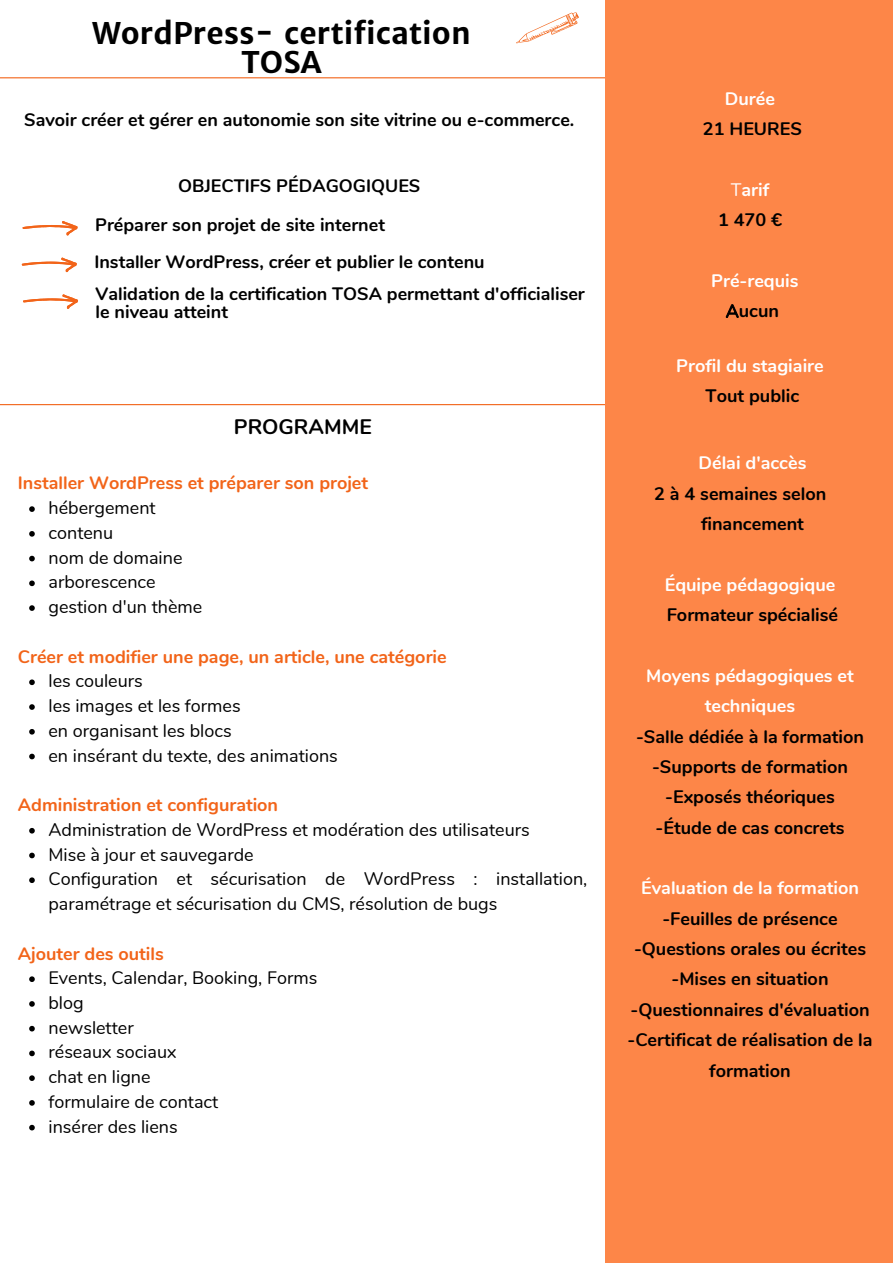
<style>
.page{position:relative;width:893px;height:1264px;background:#fff}
.page>*{position:absolute;margin:0;border:0;box-sizing:border-box;transform-origin:0 0}
.t1{font:700 30px/29.2px "Merriweather Sans";color:#000;text-align:center}
.t2{font:700 21px "Nunito";color:#000}
.t3{font:700 18px/30.3px "Nunito";color:#000;text-align:center}
.t4{font:18px/24.8px "Nunito";color:#000}
.t5{font:700 18px "Nunito";color:#f26419}
.t6{font:700 18px/30.3px "Nunito";color:#fff;text-align:center}
.s1{font-weight:400;color:#fff}
.s2{color:#fff}
.s3{font-weight:400;color:#000}
.s4{color:#000}
</style>
<div class="page">
<hr style="left:0;top:77px;width:890px;height:1px;background:#f26419">
<svg style="left:23px;top:221px;width:55px;height:14px"></svg>
<hr style="left:0;top:404px;width:605px;height:1px;background:#f26419">
<div style="left:605px;top:0;width:287px;height:1262px;background:#fd8648"></div>
<svg style="left:516px;top:12px;width:63px;height:32px"></svg>
<svg style="left:29px;top:506px;width:6px;height:6px"></svg>
<svg style="left:29px;top:531px;width:6px;height:5px"></svg>
<svg style="left:29px;top:556px;width:6px;height:5px"></svg>
<svg style="left:29px;top:580px;width:6px;height:6px"></svg>
<svg style="left:29px;top:605px;width:6px;height:6px"></svg>
<svg style="left:29px;top:679px;width:6px;height:6px"></svg>
<svg style="left:29px;top:704px;width:6px;height:6px"></svg>
<svg style="left:29px;top:729px;width:6px;height:5px"></svg>
<svg style="left:29px;top:753px;width:6px;height:6px"></svg>
<svg style="left:29px;top:828px;width:6px;height:5px"></svg>
<svg style="left:29px;top:852px;width:6px;height:6px"></svg>
<svg style="left:29px;top:877px;width:6px;height:6px"></svg>
<svg style="left:29px;top:976px;width:6px;height:6px"></svg>
<svg style="left:29px;top:1001px;width:6px;height:5px"></svg>
<svg style="left:29px;top:1025px;width:6px;height:6px"></svg>
<svg style="left:29px;top:1050px;width:6px;height:6px"></svg>
<svg style="left:29px;top:1075px;width:6px;height:5px"></svg>
<svg style="left:29px;top:1100px;width:6px;height:5px"></svg>
<svg style="left:29px;top:1124px;width:6px;height:6px"></svg>
<svg style="left:23px;top:294px;width:55px;height:15px"></svg>
<svg style="left:22px;top:257px;width:55px;height:15px"></svg>
<h1 class="t1" style="left:92px;top:18px;width:380px">WordPress- certification<br>TOSA</h1>
<p class="t3" style="left:24px;top:104px;width:551px">Savoir créer et gérer en autonomie son site vitrine ou e-commerce.</p>
<p class="t3" style="left:178px;top:171px;width:244px">OBJECTIFS PÉDAGOGIQUES</p>
<p class="t3" style="left:95px;top:210px;width:291px">Préparer son projet de site internet</p>
<p class="t3" style="left:94px;top:247px;width:392px">Installer WordPress, créer et publier le contenu</p>
<p class="t3" style="left:96px;top:285px;width:490px;line-height:18px;text-align:left">Validation de la certification TOSA permettant d'officialiser le niveau atteint</p>
<p class="t2" style="left:234px;top:413px;width:139px">PROGRAMME</p>
<p class="t5" style="left:18px;top:471px;width:352px">Installer WordPress et préparer son projet</p>
<p class="t4" style="left:48px;top:496px;width:155px">hébergement contenu<br>nom de domaine arborescence gestion d'un thème</p>
<p class="t5" style="left:18px;top:644px;width:430px">Créer et modifier une page, un article, une catégorie</p>
<p class="t4" style="left:48px;top:669px;width:291px">les couleurs<br>les images et les formes<br>en organisant les blocs<br>en insérant du texte, des animations</p>
<p class="t5" style="left:18px;top:792px;width:262px">Administration et configuration</p>
<p class="t4" style="left:48px;top:817px;width:540px">Administration de WordPress et modération des utilisateurs<br>Mise à jour et sauvegarde<br>Configuration et sécurisation de WordPress : installation, paramétrage et sécurisation du CMS, résolution de bugs</p>
<p class="t5" style="left:18px;top:941px;width:147px">Ajouter des outils</p>
<p class="t4" style="left:48px;top:965px;width:270px">Events, Calendar, Booking, Forms blog<br>newsletter<br>réseaux sociaux<br>chat en ligne<br>formulaire de contact<br>insérer des liens</p>
<p class="t6" style="left:724px;top:84px;width:52px">Durée</p>
<p class="t3" style="left:703px;top:114px;width:100px">21 HEURES</p>
<p class="t3" style="left:718px;top:173px;width:65px"><span class="s1">T</span><span class="s2">arif<br></span>1 470 €</p>
<p class="t6" style="left:711px;top:266px;width:89px">Pré-requis<br><span class="s3">A</span><span class="s4">ucun</span></p>
<p class="t6" style="left:676px;top:350px;width:149px">Profil du stagiaire</p>
<p class="t3" style="left:705px;top:381px;width:95px">Tout public</p>
<p class="t6" style="left:698px;top:448px;width:109px">Délai d'accès</p>
<p class="t3" style="left:701px;top:478px;width:127px;text-align:left;text-indent:-47px">2 à 4 semaines selon financement</p>
<p class="t6" style="left:664px;top:569px;width:172px">Équipe pédagogique</p>
<p class="t3" style="left:666px;top:600px;width:173px">Formateur spécialisé</p>
<p class="t6" style="left:646px;top:660px;width:209px">Moyens pédagogiques et techniques</p>
<p class="t3" style="left:636px;top:721px;width:229px">-Salle dédiée à la formation -Supports de formation -Exposés théoriques -Étude de cas concrets</p>
<p class="t6" style="left:641px;top:873px;width:219px">Évaluation de la formation</p>
<p class="t3" style="left:627px;top:903px;width:246px">-Feuilles de présence -Questions orales ou écrites -Mises en situation -Questionnaires d'évaluation -Certificat de réalisation de la formation</p>
</div>
